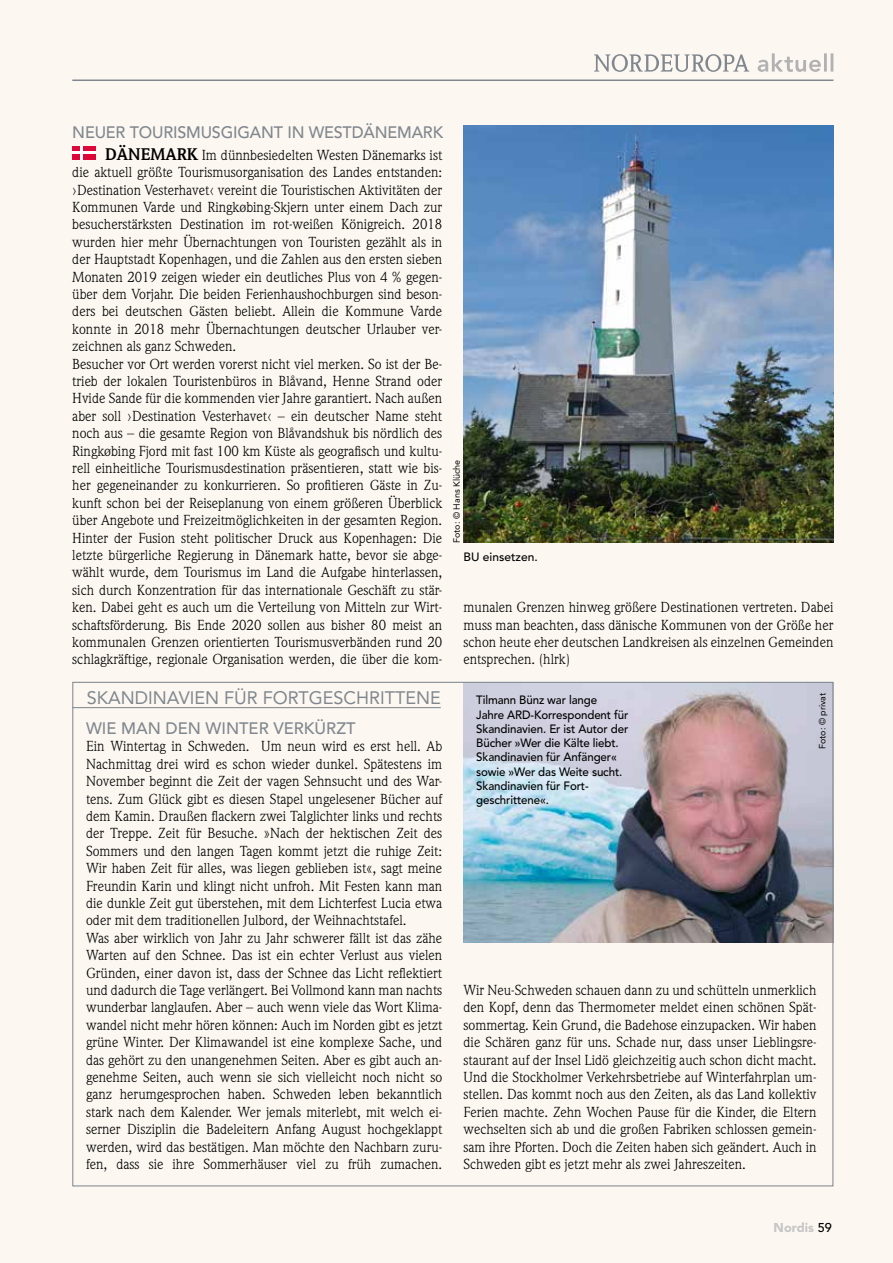
<style>
.page{position:relative;width:893px;height:1263px;background:#fcf8f1}
.page>*{position:absolute;margin:0;border:0;box-sizing:border-box;transform-origin:0 0}
.t1{font:18px "Avenir LT Std";color:#80878e}
.t2{font:500 16.5px "Avenir LT Std";letter-spacing:-.01em;color:#80878e}
.t3{font:14.25px/17.4px "Weidemann Std";color:#000}
.t4{font:900 12.75px "Avenir LT Std";color:#c6c6c6}
.t5{font:500 12px/14.2px "Avenir LT Std";letter-spacing:-.01em;color:#000;scale:.96 1}
.t6{font:500 12px "Avenir LT Std";letter-spacing:-.01em;color:#000}
.t7{font:9px "Avenir LT Std";color:#000}
.s1{font-weight:700;font-size:16.5px}
.s2{font-weight:500;color:#000}
</style>
<div class="page">
<img style="left:463px;top:684px;width:368px;height:259px">
<hr style="left:72px;top:707px;width:369px;height:1px;background:#80878e">
<svg style="left:758px;top:53px;width:75px;height:19px"></svg>
<svg style="left:594px;top:54px;width:155px;height:18px"></svg>
<hr style="left:72px;top:80px;width:761px;height:1px;background:#80878e">
<img style="left:463px;top:126px;width:370px;height:417px">
<div style="left:72px;top:146px;width:23px;height:14px;background:#de073a"></div>
<svg style="left:80px;top:146px;width:2px;height:14px"></svg>
<hr style="left:72px;top:152px;width:23px;height:2px;background:#fff">
<p class="t2" style="left:72px;top:123px;width:372px">NEUER TOURISMUSGIGANT IN WESTDÄNEMARK</p>
<p class="t3" style="left:72px;top:146px;width:371px;text-indent:33px"><span class="s1">DÄNEMARK</span> Im dünnbesiedelten Westen Dänemarks ist die aktuell größte Tourismusorganisation des Landes entstanden: ›Destination Vesterhavet‹ vereint die Touristischen Aktivitäten der Kommunen Varde und Ringkøbing-Skjern unter einem Dach zur besucherstärksten Destination im rot-weißen Königreich. 2018 wurden hier mehr Übernachtungen von Touristen gezählt als in der Hauptstadt Kopenhagen, und die Zahlen aus den ersten sieben Monaten 2019 zeigen wieder ein deutliches Plus von 4 % gegen&shy;über dem Vorjahr. Die beiden Ferienhaushochburgen sind beson&shy;ders bei deutschen Gästen beliebt. Allein die Kommune Varde konnte in 2018 mehr Übernachtungen deutscher Urlauber ver&shy;zeichnen als ganz Schweden.<br>Besucher vor Ort werden vorerst nicht viel merken. So ist der Be&shy;trieb der lokalen Touristenbüros in Blåvand, Henne Strand oder Hvide Sande für die kommenden vier Jahre garantiert. Nach außen aber soll ›Destination Vesterhavet‹ – ein deutscher Name steht noch aus – die gesamte Region von Blåvandshuk bis nördlich des Ringkøbing Fjord mit fast 100 km Küste als geografisch und kultu&shy;rell einheitliche Tourismusdestination präsentieren, statt wie bis&shy;her gegeneinander zu konkurrieren. So profitieren Gäste in Zu&shy;kunft schon bei der Reiseplanung von einem größeren Überblick über Angebote und Freizeitmöglichkeiten in der gesamten Region.<br>Hinter der Fusion steht politischer Druck aus Kopenhagen: Die letzte bürgerliche Regierung in Dänemark hatte, bevor sie abge&shy;wählt wurde, dem Tourismus im Land die Aufgabe hinterlassen, sich durch Konzentration für das internationale Geschäft zu stär&shy;ken. Dabei geht es auch um die Verteilung von Mitteln zur Wirt&shy;schaftsförderung. Bis Ende 2020 sollen aus bisher 80 meist an kommunalen Grenzen orientierten Tourismusverbänden rund 20 schlagkräftige, regionale Organisation werden, die über die kom-</p>
<p class="t1" style="left:87px;top:687px;width:356px">SKANDINAVIEN FÜR FORTGESCHRITTENE</p>
<p class="t2" style="left:86px;top:719px;width:271px">WIE MAN DEN WINTER VERKÜRZT</p>
<p class="t3" style="left:86px;top:738px;width:358px">Ein Wintertag in Schweden. Um neun wird es erst hell. Ab Nachmittag drei wird es schon wieder dunkel. Spätestens im November beginnt die Zeit der vagen Sehnsucht und des War&shy;tens. Zum Glück gibt es diesen Stapel ungelesener Bücher auf dem Kamin. Draußen flackern zwei Talglichter links und rechts der Treppe. Zeit für Besuche. »Nach der hektischen Zeit des Sommers und den langen Tagen kommt jetzt die ruhige Zeit:<br>Wir haben Zeit für alles, was liegen geblieben ist«, sagt meine Freundin Karin und klingt nicht unfroh. Mit Festen kann man die dunkle Zeit gut überstehen, mit dem Lichterfest Lucia etwa oder mit dem traditionellen Julbord, der Weihnachtstafel.<br>Was aber wirklich von Jahr zu Jahr schwerer fällt ist das zähe Warten auf den Schnee. Das ist ein echter Verlust aus vielen Gründen, einer davon ist, dass der Schnee das Licht reflektiert und dadurch die Tage verlängert. Bei Vollmond kann man nachts wunderbar langlaufen. Aber – auch wenn viele das Wort Klima&shy;wandel nicht mehr hören können: Auch im Norden gibt es jetzt grüne Winter. Der Klimawandel ist eine komplexe Sache, und das gehört zu den unangenehmen Seiten. Aber es gibt auch an&shy;genehme Seiten, auch wenn sie sich vielleicht noch nicht so ganz herumgesprochen haben. Schweden leben bekanntlich stark nach dem Kalender. Wer jemals miterlebt, mit welch ei&shy;serner Disziplin die Badeleitern Anfang August hochgeklappt werden, wird das bestätigen. Man möchte den Nachbarn zuru&shy;fen, dass sie ihre Sommerhäuser viel zu früh zumachen.</p>
<p class="t7" style="left:451px;top:543px;width:85px;rotate:-90deg">Foto: © Hans Klüche</p>
<p class="t6" style="left:463px;top:550px;width:76px">BU einsetzen.</p>
<p class="t3" style="left:463px;top:598px;width:371px;text-align:justify">munalen Grenzen hinweg größere Destinationen vertreten. Dabei muss man beachten, dass dänische Kommunen von der Größe her schon heute eher deutschen Landkreisen als einzelnen Gemeinden entsprechen. (hlrk)</p>
<p class="t5" style="left:476px;top:693px;width:160px">Tilmann Bünz war lange<br>Jahre ARD-Korrespondent für<br>Skandinavien. Er ist Autor der<br>Bücher »Wer die Kälte liebt.<br>Skandinavien für Anfänger« sowie »Wer das Weite sucht.<br>Skandinavien für Fort&shy;geschrittene«.</p>
<p class="t7" style="left:817px;top:749px;width:58px;rotate:-90deg">Foto: © privat</p>
<p class="t3" style="left:463px;top:981px;width:354px;text-align:justify">Wir Neu-Schweden schauen dann zu und schütteln unmerklich den Kopf, denn das Thermometer meldet einen schönen Spät&shy;sommertag. Kein Grund, die Badehose einzupacken. Wir haben die Schären ganz für uns. Schade nur, dass unser Lieblingsre&shy;staurant auf der Insel Lidö gleichzeitig auch schon dicht macht.<br>Und die Stockholmer Verkehrsbetriebe auf Winterfahrplan um&shy;stellen. Das kommt noch aus den Zeiten, als das Land kollektiv Ferien machte. Zehn Wochen Pause für die Kinder, die Eltern wechselten sich ab und die großen Fabriken schlossen gemein&shy;sam ihre Pforten. Doch die Zeiten haben sich geändert. Auch in Schweden gibt es jetzt mehr als zwei Jahreszeiten.</p>
<p class="t4" style="left:774px;top:1219px;width:60px">Nordis <span class="s2">59</span></p>
</div>
